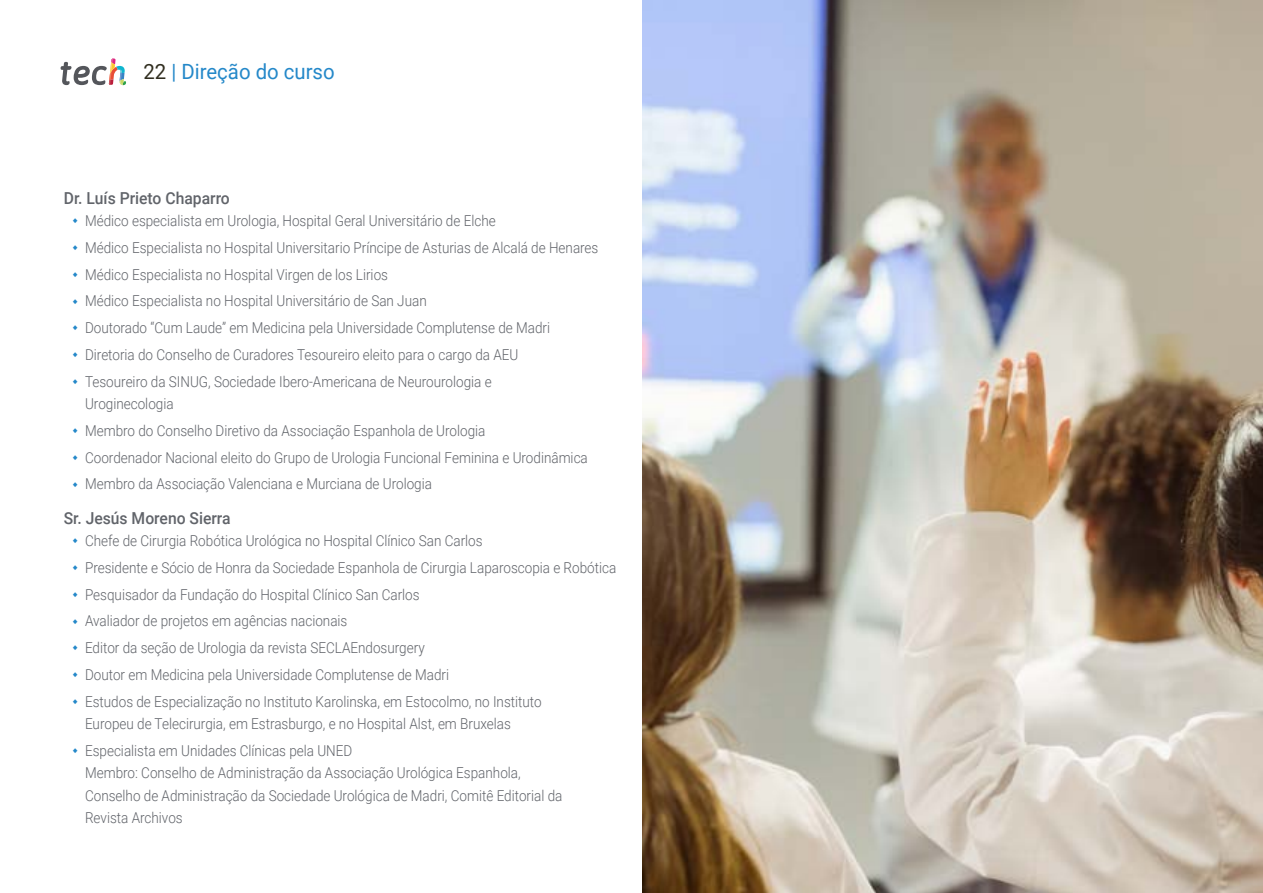
<style>
.page{position:relative;width:1263px;height:893px;background:#fff}
.page>*{position:absolute;margin:0;border:0;box-sizing:border-box;transform-origin:0 0}
.t1{font:21px "Roboto";color:#2488c9}
.t2{font:500 16.5px "Roboto";color:#61646a;scale:.95 1}
.t3{font:300 15px/26.7px "Roboto";color:#61646a;scale:.9 1}
.s1{color:#312e20}
</style>
<div class="page">
<svg style="left:61px;top:58px;width:65px;height:28px"></svg>
<img style="left:642px;top:0;width:621px;height:893px">
<h1 class="t1" style="left:144px;top:57px;width:193px"><span class="s1">22</span> | Direção do curso</h1>
<p class="t2" style="left:64px;top:186px;width:176px">Dr. Luís Prieto Chaparro</p>
<p class="t3" style="left:85px;top:207px;width:572px">Médico especialista em Urologia, Hospital Geral Universitário de Elche<br>Médico Especialista no Hospital Universitario Príncipe de Asturias de Alcalá de Henares Médico Especialista no Hospital Virgen de los Lirios<br>Médico Especialista no Hospital Universitário de San Juan<br>Doutorado “Cum Laude” em Medicina pela Universidade Complutense de Madri Diretoria do Conselho de Curadores Tesoureiro eleito para o cargo da AEU<br>Tesoureiro da SINUG, Sociedade Ibero-Americana de Neurourologia e</p>
<p class="t3" style="left:85px;top:390px;width:560px">Uroginecologia<br>Membro do Conselho Diretivo da Associação Espanhola de Urologia<br>Coordenador Nacional eleito do Grupo de Urologia Funcional Feminina e Urodinâmica Membro da Associação Valenciana e Murciana de Urologia</p>
<p class="t2" style="left:64px;top:506px;width:177px">Sr. Jesús Moreno Sierra</p>
<p class="t3" style="left:85px;top:527px;width:592px">Chefe de Cirurgia Robótica Urológica no Hospital Clínico San Carlos<br>Presidente e Sócio de Honra da Sociedade Espanhola de Cirurgia Laparoscopia e Robótica Pesquisador da Fundação do Hospital Clínico San Carlos<br>Avaliador de projetos em agências nacionais<br>Editor da seção de Urologia da revista SECLAEndosurgery<br>Doutor em Medicina pela Universidade Complutense de Madri<br>Estudos de Especialização no Instituto Karolinska, em Estocolmo, no Instituto</p>
<p class="t3" style="left:85px;top:710px;width:475px">Europeu de Telecirurgia, em Estrasburgo, e no Hospital Alst, em Bruxelas<br>Especialista em Unidades Clínicas pela UNED</p>
<p class="t3" style="left:85px;top:761px;width:532px;line-height:22.5px">Membro: Conselho de Administração da Associação Urológica Espanhola,<br>Conselho de Administração da Sociedade Urológica de Madri, Comitê Editorial da<br>Revista Archivos</p>
</div>
